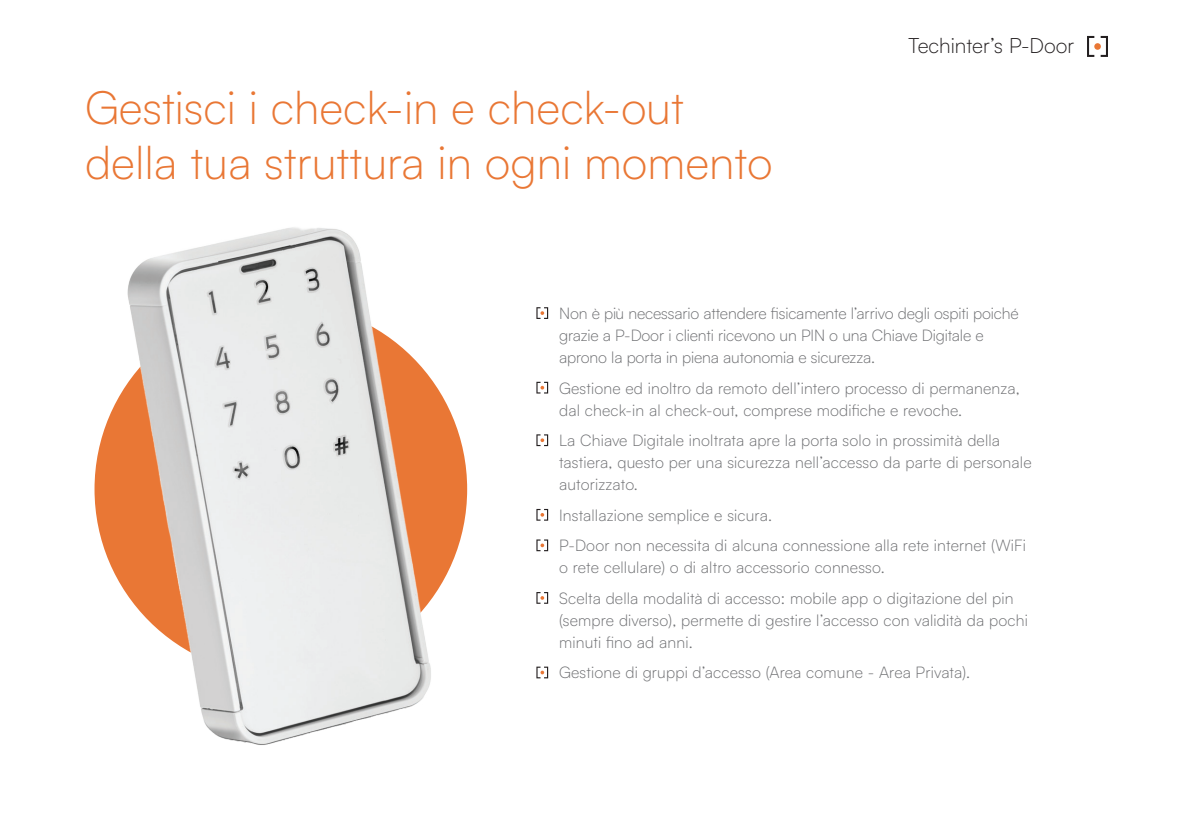
<style>
.page{position:relative;width:1191px;height:840px;background:#fff}
.page>*{position:absolute;margin:0;border:0;box-sizing:border-box;transform-origin:0 0}
.t1{font:300 46px/55.2px "Satoshi";color:#e97735}
.t2{font:300 21px "Satoshi";color:#231f20}
.t3{font:300 16px/22px "Satoshi";letter-spacing:.01em;color:#6c6d70}
.t4{font:300 16px/22px "Satoshi";letter-spacing:-.01em;color:#6c6d70}
</style>
<div class="page">
<svg style="left:1087px;top:36px;width:7px;height:21px"></svg>
<svg style="left:1100px;top:36px;width:8px;height:21px"></svg>
<div style="left:1094px;top:43px;width:6px;height:7px;background:#e97735;border-radius:50%"></div>
<div style="left:94px;top:302px;width:373px;height:373px;background:#e97735;border-radius:50%"></div>
<svg style="left:536px;top:307px;width:12px;height:12px"></svg>
<svg style="left:536px;top:381px;width:12px;height:12px"></svg>
<svg style="left:536px;top:434px;width:12px;height:12px"></svg>
<svg style="left:536px;top:508px;width:12px;height:12px"></svg>
<svg style="left:536px;top:539px;width:12px;height:12px"></svg>
<svg style="left:536px;top:592px;width:12px;height:11px"></svg>
<svg style="left:536px;top:666px;width:12px;height:12px"></svg>
<img style="left:127px;top:227px;width:307px;height:518px">
<p class="t1" style="left:85px;top:78px;width:689px">Gestisci i check-in e check-out della tua struttura in ogni momento</p>
<h2 class="t2" style="left:908px;top:32px;width:167px">Techinter’s P-Door</h2>
<p class="t4" style="left:559px;top:301px;width:461px">Non è più necessario attendere fisicamente l’arrivo degli ospiti poiché grazie a P-Door i clienti ricevono un PIN o una Chiave Digitale e aprono la porta in piena autonomia e sicurezza.</p>
<p class="t3" style="left:559px;top:376px;width:462px">Gestione ed inoltro da remoto dell’intero processo di permanenza, dal check-in al check-out, comprese modifiche e revoche.</p>
<p class="t3" style="left:559px;top:428px;width:474px">La Chiave Digitale inoltrata apre la porta solo in prossimità della tastiera, questo per una sicurezza nell’accesso da parte di personale autorizzato.</p>
<p class="t3" style="left:559px;top:503px;width:214px">Installazione semplice e sicura.</p>
<p class="t3" style="left:559px;top:533px;width:468px">P-Door non necessita di alcuna connessione alla rete internet (WiFi o rete cellulare) o di altro accessorio connesso.</p>
<p class="t3" style="left:559px;top:586px;width:470px">Scelta della modalità di accesso: mobile app o digitazione del pin (sempre diverso), permette di gestire l’accesso con validità da pochi minuti fino ad anni.</p>
<p class="t3" style="left:559px;top:660px;width:413px">Gestione di gruppi d’accesso (Area comune - Area Privata).</p>
</div>
